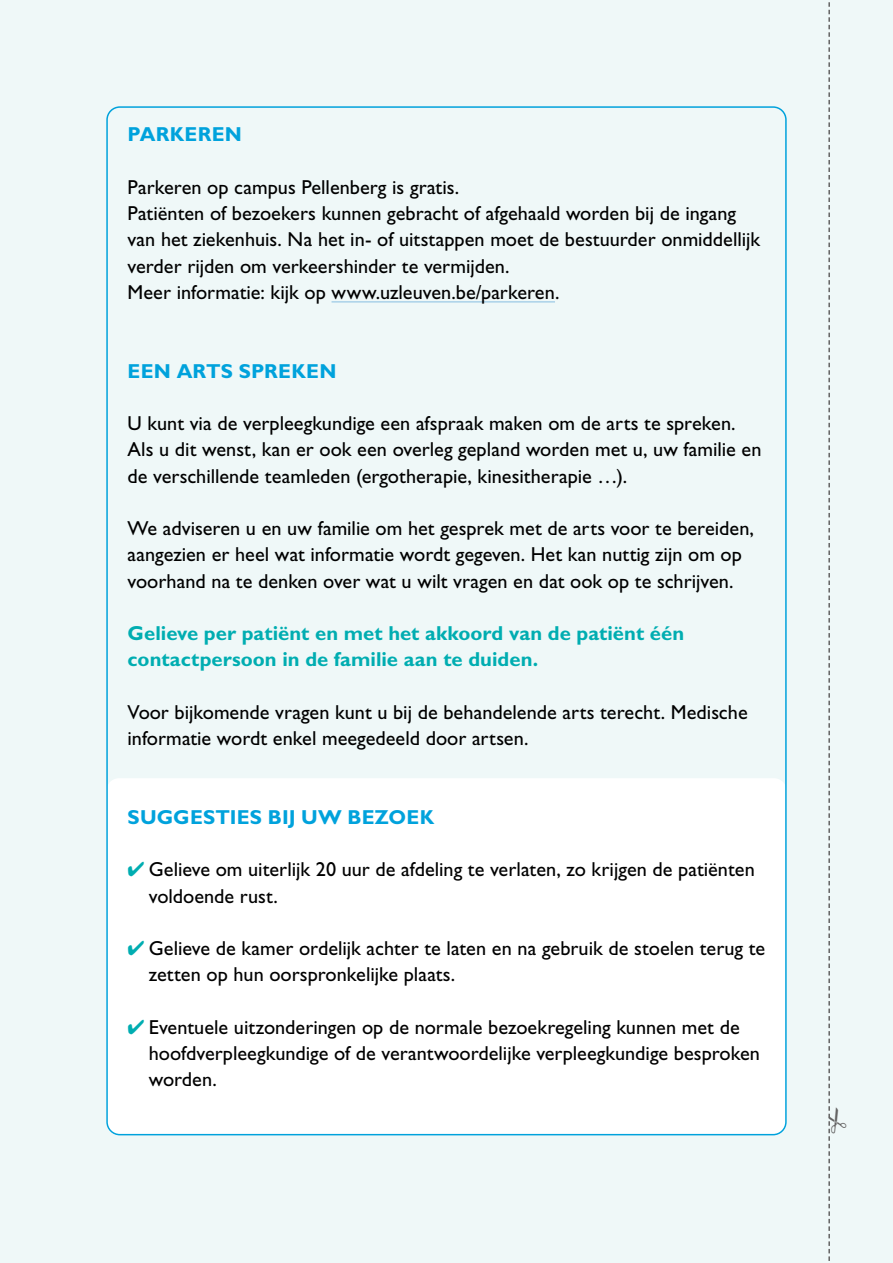
<style>
.page{position:relative;width:893px;height:1263px;background:#eff8f8}
.page>*{position:absolute;margin:0;border:0;box-sizing:border-box;transform-origin:0 0}
.t1{font:20.25px/26.2px "Gill Sans Std";color:#000}
.t2{font:700 20.25px/26.2px "Gill Sans Std";color:#00adb1}
.t3{font:700 20.25px "Gill Sans Std";letter-spacing:.01em;color:#00a2dc}
.s1{color:#00adb1}
</style>
<div class="page">
<div style="left:106px;top:778px;width:681px;height:357px;background:#fff;border-radius:13px"></div>
<hr style="left:332px;top:302px;width:223px;height:1px;background:#88bee1">
<svg style="left:828px;top:2px;width:2px;height:1259px"></svg>
<p class="t3" style="left:128px;top:123px;width:116px">PARKEREN</p>
<p class="t1" style="left:128px;top:174px;width:634px">Parkeren op campus Pellenberg is gratis.<br>Patiënten of bezoekers kunnen gebracht of afgehaald worden bij de ingang van het ziekenhuis. Na het in- of uitstappen moet de bestuurder onmiddellijk verder rijden om verkeershinder te vermijden.<br>Meer informatie: kijk op www.uzleuven.be/parkeren.</p>
<p class="t3" style="left:128px;top:359px;width:210px">EEN ARTS SPREKEN</p>
<p class="t1" style="left:128px;top:410px;width:635px">U kunt via de verpleegkundige een afspraak maken om de arts te spreken.<br>Als u dit wenst, kan er ook een overleg gepland worden met u, uw familie en de verschillende teamleden (ergotherapie, kinesitherapie …).</p>
<p class="t1" style="left:128px;top:515px;width:628px">We adviseren u en uw familie om het gesprek met de arts voor te bereiden, aangezien er heel wat informatie wordt gegeven. Het kan nuttig zijn om op voorhand na te denken over wat u wilt vragen en dat ook op te schrijven.</p>
<p class="t2" style="left:128px;top:620px;width:558px">Gelieve per patiënt en met het akkoord van de patiënt één contactpersoon in de familie aan te duiden.</p>
<p class="t1" style="left:128px;top:699px;width:622px">Voor bijkomende vragen kunt u bij de behandelende arts terecht. Medische informatie wordt enkel meegedeeld door artsen.</p>
<p class="t3" style="left:128px;top:805px;width:308px">SUGGESTIES BIJ UW BEZOEK</p>
<p class="t1" style="left:149px;top:857px;width:607px;text-indent:-21px"><span class="s1">✔</span> Gelieve om uiterlijk 20 uur de afdeling te verlaten, zo krijgen de patiënten voldoende rust.</p>
<p class="t1" style="left:149px;top:935px;width:618px;text-indent:-21px"><span class="s1">✔</span> Gelieve de kamer ordelijk achter te laten en na gebruik de stoelen terug te zetten op hun oorspronkelijke plaats.</p>
<p class="t1" style="left:149px;top:1014px;width:613px;text-indent:-21px"><span class="s1">✔</span> Eventuele uitzonderingen op de normale bezoekregeling kunnen met de hoofdverpleegkundige of de verantwoordelijke verpleegkundige besproken worden.</p>
</div>
